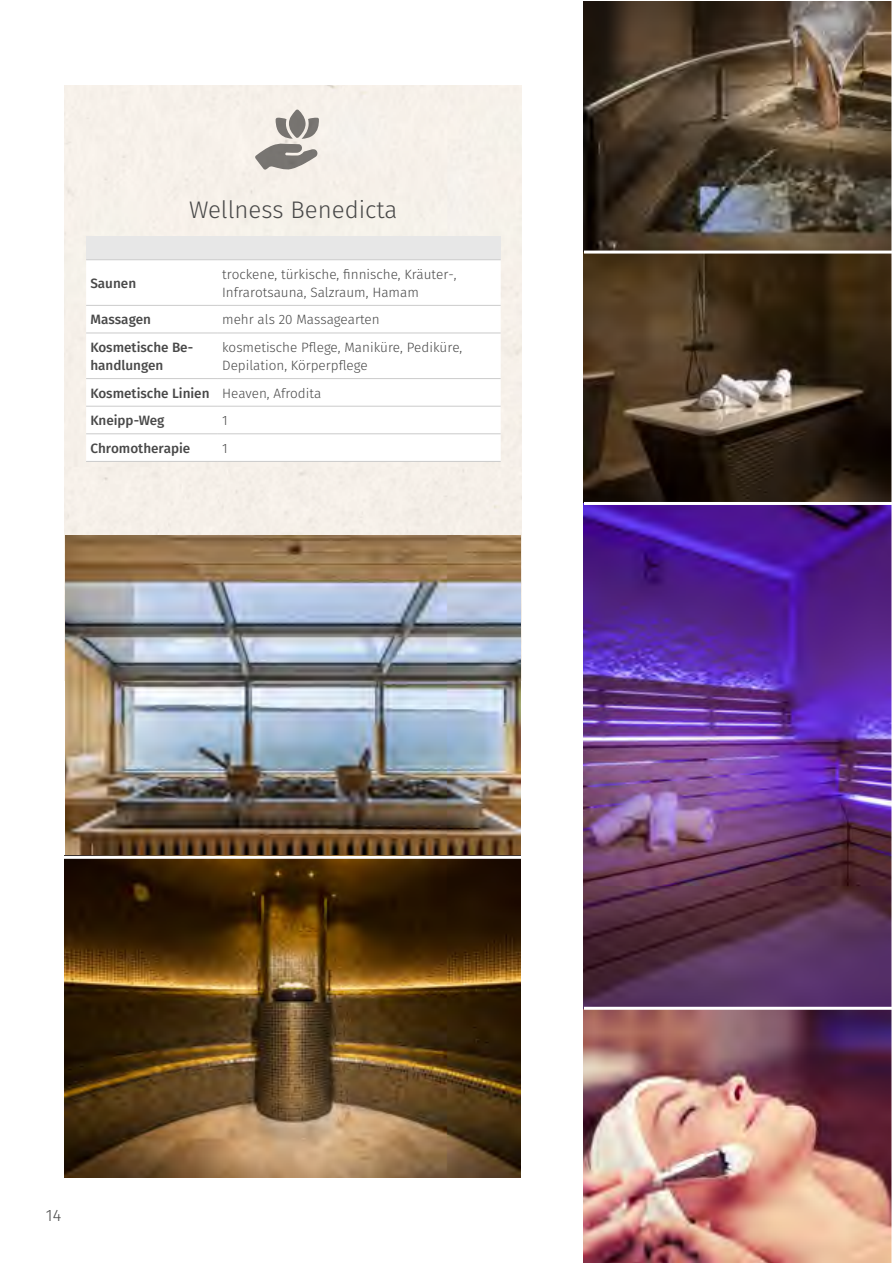
<style>
.page{position:relative;width:893px;height:1263px;background:#fff}
.page>*{position:absolute;margin:0;border:0;box-sizing:border-box;transform-origin:0 0}
.t1{font:300 24px "Fira Sans";color:#484848}
.t2{font:300 16.5px "Fira Sans";color:#484848}
.t3{font:300 13.5px/18px "Fira Sans";color:#484848}
.t4{font:500 13.5px/18px "Fira Sans";color:#484848}
.s1{font-weight:300}
</style>
<div class="page">
<div style="left:65px;top:85px;width:457px;height:595px;background:#f6f1ea"></div>
<div style="left:86px;top:236px;width:415px;height:24px;background:#e7e7e7"></div>
<svg style="left:86px;top:260px;width:415px;height:201px"></svg>
<hr style="left:86px;top:259px;width:132px;height:1px;background:#cbcbcb">
<hr style="left:218px;top:259px;width:283px;height:1px;background:#cbcbcb">
<hr style="left:86px;top:305px;width:132px;height:1px;background:#cbcbcb">
<hr style="left:218px;top:305px;width:283px;height:1px;background:#cbcbcb">
<hr style="left:86px;top:333px;width:132px;height:1px;background:#cbcbcb">
<hr style="left:218px;top:333px;width:283px;height:1px;background:#cbcbcb">
<hr style="left:86px;top:378px;width:132px;height:1px;background:#cbcbcb">
<hr style="left:218px;top:378px;width:283px;height:1px;background:#cbcbcb">
<hr style="left:86px;top:406px;width:132px;height:1px;background:#cbcbcb">
<hr style="left:218px;top:406px;width:283px;height:1px;background:#cbcbcb">
<hr style="left:86px;top:433px;width:132px;height:1px;background:#cbcbcb">
<hr style="left:86px;top:461px;width:132px;height:1px;background:#cbcbcb">
<hr style="left:218px;top:433px;width:283px;height:1px;background:#cbcbcb">
<hr style="left:218px;top:461px;width:283px;height:1px;background:#cbcbcb">
<svg style="left:255px;top:109px;width:64px;height:61px;background:#bbb7b1"></svg>
<img style="left:584px;top:1px;width:307px;height:1262px">
<hr style="left:584px;top:251px;width:309px;height:3px;background:#fff">
<hr style="left:584px;top:502px;width:309px;height:3px;background:#fff">
<hr style="left:584px;top:1007px;width:309px;height:3px;background:#fff">
<img style="left:65px;top:536px;width:455px;height:642px">
<hr style="left:61px;top:856px;width:460px;height:3px;background:#fff">
<h1 class="t1" style="left:189px;top:192px;width:210px">Wellness Benedicta</h1>
<p class="t4" style="left:90px;top:275px;width:47px">Saunen</p>
<p class="t3" style="left:222px;top:266px;width:236px">trockene, türkische, finnische, Kräuter-,<br>Infrarotsauna, Salzraum, Hamam</p>
<p class="t4" style="left:90px;top:312px;width:62px">Massagen</p>
<p class="t3" style="left:222px;top:312px;width:159px">mehr als 20 Massagearten</p>
<p class="t4" style="left:90px;top:339px;width:104px">Kosmetische Be&shy;handlungen</p>
<p class="t3" style="left:222px;top:339px;width:242px">kosmetische Pflege, Maniküre, Pediküre,<br>Depilation, Körperpflege</p>
<p class="t4" style="left:90px;top:380px;width:232px;line-height:27.6px">Kosmetische Linien <span class="s1">Heaven, Afrodita<br></span>Kneipp-Weg</p>
<p class="t3" style="left:222px;top:413px;width:7px">1</p>
<p class="t4" style="left:90px;top:440px;width:102px">Chromotherapie</p>
<p class="t3" style="left:222px;top:440px;width:7px">1</p>
<p class="t2" style="left:46px;top:1203px;width:17px">14</p>
</div>
